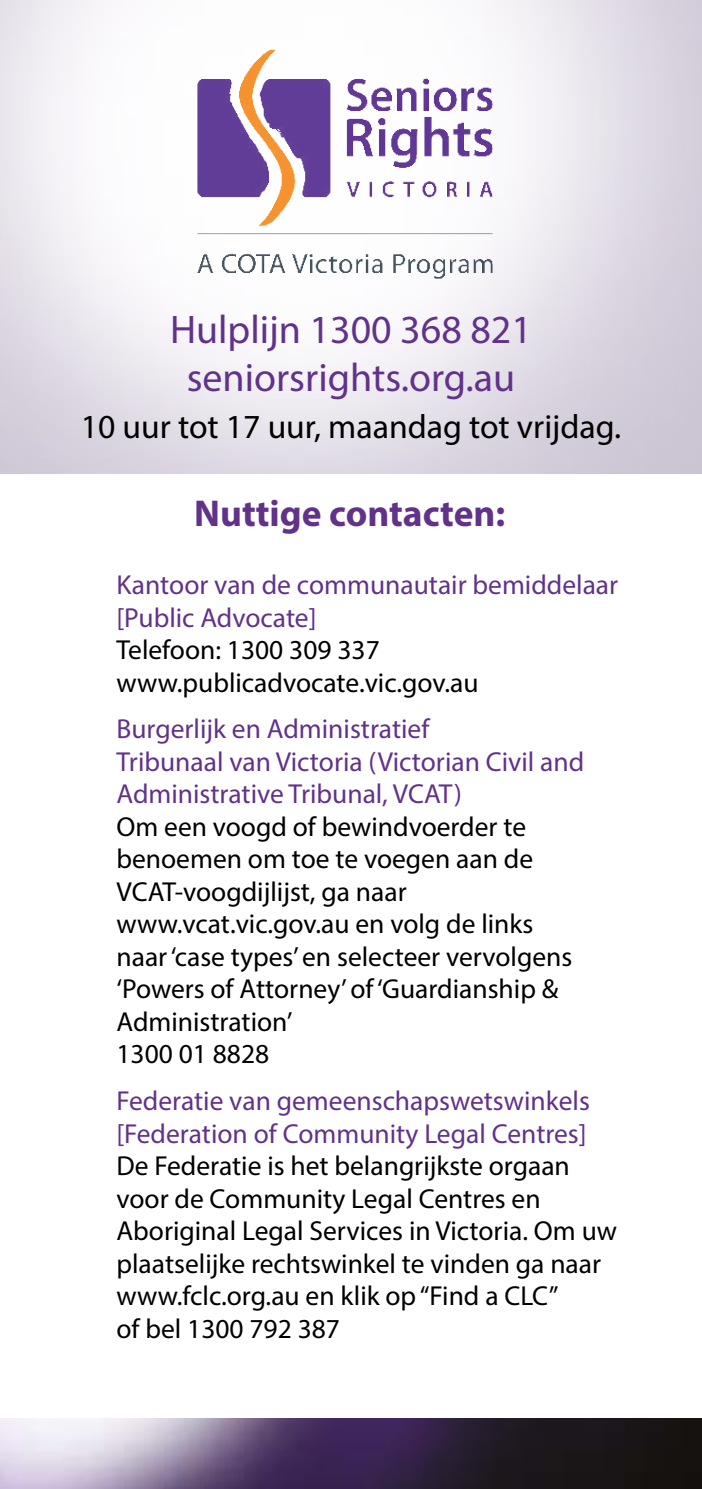
<style>
.page{position:relative;width:702px;height:1489px;background:#fff}
.page>*{position:absolute;margin:0;border:0;box-sizing:border-box;transform-origin:0 0}
.t1{font:40px/47.5px "Myriad Pro";color:#62328a;text-align:center}
.t2{font:700 37.5px "Myriad Pro";color:#62328a}
.t3{font:33.75px "Myriad Pro";color:#000}
.t4{font:27.5px/32.5px "Myriad Pro";color:#000}
.t5{font:27.5px/32.5px "Myriad Pro";color:#62328a}
</style>
<div class="page">
<img style="left:150px;top:6px;width:384px;height:286px">
<img style="left:0;top:1418px;width:702px;height:70px">
<h1 class="t1" style="left:170px;top:305px;width:363px">Hulplijn 1300 368 821 seniorsrights.org.au</h1>
<p class="t3" style="left:81px;top:406px;width:542px">10 uur tot 17 uur, maandag tot vrijdag.</p>
<h2 class="t2" style="left:194px;top:489px;width:312px">Nuttige contacten:</h2>
<p class="t5" style="left:116px;top:568px;width:503px">Kantoor van de communautair bemiddelaar [Public Advocate]</p>
<p class="t4" style="left:116px;top:633px;width:363px">Telefoon: 1300 309 337 www.publicadvocate.vic.gov.au</p>
<p class="t5" style="left:116px;top:712px;width:469px">Burgerlijk en Administratief<br>Tribunaal van Victoria (Victorian Civil and<br>Administrative Tribunal, VCAT)</p>
<p class="t4" style="left:116px;top:809px;width:457px">Om een voogd of bewindvoerder te benoemen om toe te voegen aan de<br>VCAT-voogdijlijst, ga naar www.vcat.vic.gov.au en volg de links naar ‘case types’ en selecteer vervolgens ‘Powers of Attorney’ of ‘Guardianship &amp;<br>Administration’<br>1300 01 8828</p>
<p class="t5" style="left:116px;top:1084px;width:475px">Federatie van gemeenschapswetswinkels [Federation of Community Legal Centres]</p>
<p class="t4" style="left:116px;top:1149px;width:502px">De Federatie is het belangrijkste orgaan voor de Community Legal Centres en Aboriginal Legal Services in Victoria. Om uw plaatselijke rechtswinkel te vinden ga naar www.fclc.org.au en klik op “Find a CLC”<br>of bel 1300 792 387</p>
</div>
